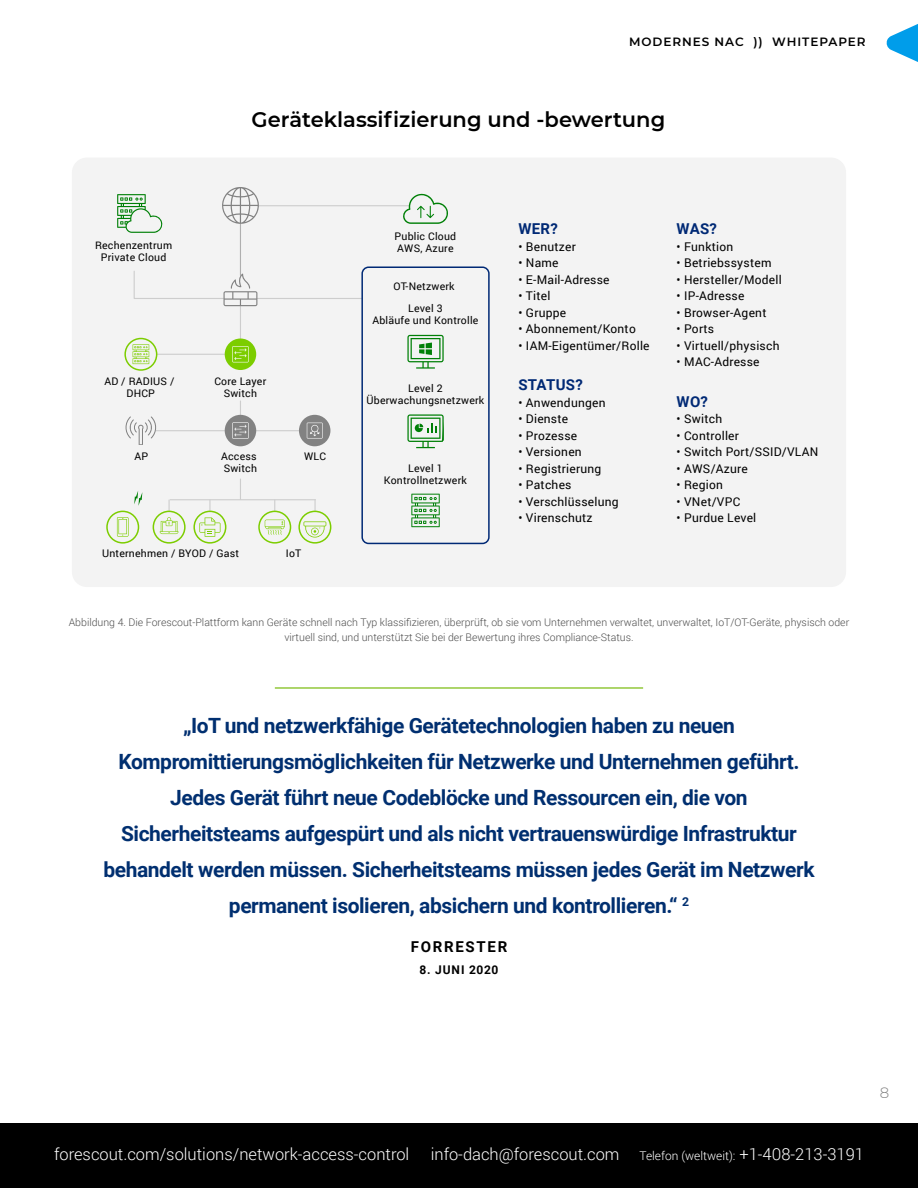
<style>
.page{position:relative;width:918px;height:1188px;background:#fff}
.page>*{position:absolute;margin:0;border:0;box-sizing:border-box;transform-origin:0 0}
.quote{font:700 21px/36px "Roboto";letter-spacing:-.02em;color:#002f70;text-align:center}
.Subhead_1{font:600 21px "Montserrat";color:#000}
.footer_text{font:300 16.5px "Roboto";color:#fff}
.t1{font:700 15px "Roboto";letter-spacing:.02em;color:#002975}
.quote_name{font:700 15px "Roboto";letter-spacing:.115em;color:#000}
.t2{font:300 15px "Montserrat";color:#808080}
.t3{font:12px "Roboto";letter-spacing:.02em;color:#000}
.footer_text-2{font:300 12px "Roboto";color:#fff}
.white_paper_name_hea{font:600 12px "Montserrat";letter-spacing:.08em;color:#000}
.quote_title{font:700 12px "Roboto";letter-spacing:.065em;color:#000}
.Figure_text{font:300 10.5px/15px "Roboto";color:#4d4d4d;text-align:center}
.t4{font:10.5px/12px "Roboto";letter-spacing:.02em;color:#000;text-align:center}
.s1{font-size:16.5px}
</style>
<div class="page">
<svg style="left:886px;top:24px;width:32px;height:38px"></svg>
<hr style="left:275px;top:687px;width:368px;height:2px;background:#93c83c">
<div style="left:72px;top:158px;width:774px;height:429px;background:#f3f3f3;border-radius:15px"></div>
<hr style="left:157px;top:354px;width:70px;height:1px;background:#cdcdcd">
<hr style="left:258px;top:205px;width:151px;height:1px;background:#cdcdcd">
<hr style="left:257px;top:298px;width:105px;height:1px;background:#cdcdcd">
<hr style="left:156px;top:430px;width:144px;height:1px;background:#cdcdcd">
<hr style="left:170px;top:499px;width:145px;height:1px;background:#cdcdcd">
<hr style="left:240px;top:305px;width:1px;height:34px;background:#cdcdcd">
<hr style="left:240px;top:223px;width:1px;height:52px;background:#afafaf">
<svg style="left:240px;top:479px;width:1px;height:20px"></svg>
<svg style="left:209px;top:500px;width:2px;height:11px"></svg>
<svg style="left:314px;top:500px;width:2px;height:11px"></svg>
<div style="left:361px;top:266px;width:129px;height:278px;border:2px solid #002975;border-radius:6px"></div>
<svg style="left:134px;top:491px;width:8px;height:15px"></svg>
<svg style="left:117px;top:194px;width:46px;height:39px"></svg>
<div style="left:124px;top:338px;width:33px;height:33px;border:2px solid #7ccd00;border-radius:50%"></div>
<svg style="left:133px;top:344px;width:16px;height:20px"></svg>
<svg style="left:125px;top:416px;width:33px;height:29px"></svg>
<svg style="left:411px;top:494px;width:29px;height:33px"></svg>
<svg style="left:407px;top:414px;width:37px;height:34px"></svg>
<svg style="left:407px;top:335px;width:37px;height:34px"></svg>
<div style="left:225px;top:339px;width:31px;height:31px;background:#7ccd00;border-radius:50%"></div>
<svg style="left:232px;top:346px;width:17px;height:16px"></svg>
<div style="left:225px;top:415px;width:31px;height:31px;background:#828282;border-radius:50%"></div>
<svg style="left:232px;top:401px;width:17px;height:38px"></svg>
<div style="left:299px;top:415px;width:31px;height:31px;background:#828282;border-radius:50%"></div>
<svg style="left:307px;top:423px;width:16px;height:16px"></svg>
<svg style="left:222px;top:187px;width:39px;height:37px"></svg>
<svg style="left:402px;top:193px;width:46px;height:31px"></svg>
<svg style="left:133px;top:271px;width:124px;height:35px"></svg>
<div style="left:106px;top:511px;width:33px;height:33px;border:2px solid #7ccd00;border-radius:50%"></div>
<svg style="left:117px;top:517px;width:12px;height:20px"></svg>
<div style="left:193px;top:511px;width:33px;height:33px;border:2px solid #7ccd00;border-radius:50%"></div>
<svg style="left:199px;top:517px;width:22px;height:20px"></svg>
<div style="left:298px;top:511px;width:33px;height:33px;border:2px solid #7ccd00;border-radius:50%"></div>
<svg style="left:304px;top:521px;width:22px;height:17px"></svg>
<svg style="left:160px;top:517px;width:18px;height:17px"></svg>
<div style="left:153px;top:511px;width:33px;height:33px;border:2px solid #7ccd00;border-radius:50%"></div>
<svg style="left:265px;top:520px;width:20px;height:15px"></svg>
<div style="left:258px;top:511px;width:33px;height:33px;border:2px solid #7ccd00;border-radius:50%"></div>
<div style="left:0;top:1123px;width:918px;height:65px;background:#000"></div>
<p class="white_paper_name_hea" style="left:629px;top:34px;width:238px">MODERNES NAC )) WHITEPAPER</p>
<p class="Subhead_1" style="left:252px;top:105px;width:415px">Geräteklassifizierung und -bewertung</p>
<p class="t4" style="left:95px;top:239px;width:79px">Rechenzentrum<br>Private Cloud</p>
<p class="t4" style="left:395px;top:230px;width:63px;text-align:left">Public Cloud<br>AWS, Azure</p>
<p class="t4" style="left:104px;top:375px;width:72px">AD / RADIUS /<br>DHCP</p>
<p class="t4" style="left:135px;top:450px;width:15px">AP</p>
<p class="t4" style="left:214px;top:375px;width:53px">Core Layer<br>Switch</p>
<p class="t4" style="left:221px;top:450px;width:37px;text-align:left">Access<br>Switch</p>
<p class="t4" style="left:304px;top:450px;width:23px">WLC</p>
<p class="t4" style="left:102px;top:547px;width:139px">Unternehmen / BYOD / Gast</p>
<p class="t4" style="left:286px;top:547px;width:17px">IoT</p>
<p class="t4" style="left:393px;top:274px;width:63px;line-height:22.4px">OT-Netzwerk<br>Level 3</p>
<p class="t4" style="left:372px;top:314px;width:107px">Abläufe und Kontrolle</p>
<p class="t4" style="left:367px;top:382px;width:119px">Level 2<br>Überwachungsnetzwerk</p>
<p class="t4" style="left:384px;top:462px;width:85px">Level 1<br>Kontrollnetzwerk</p>
<p class="t1" style="left:518px;top:219px;width:41px">WER?</p>
<p class="t3" style="left:518px;top:238px;width:59px">• Benutzer</p>
<p class="t3" style="left:518px;top:255px;width:42px">• Name</p>
<p class="t3" style="left:518px;top:271px;width:93px">• E-Mail-Adresse</p>
<p class="t3" style="left:518px;top:288px;width:34px">• Titel</p>
<p class="t3" style="left:518px;top:304px;width:49px">• Gruppe</p>
<p class="t3" style="left:518px;top:321px;width:119px">• Abonnement/Konto</p>
<p class="t3" style="left:518px;top:337px;width:133px">• IAM-Eigentümer/Rolle</p>
<p class="t1" style="left:518px;top:374px;width:66px">STATUS?</p>
<p class="t3" style="left:518px;top:394px;width:89px">• Anwendungen</p>
<p class="t3" style="left:518px;top:410px;width:51px">• Dienste</p>
<p class="t3" style="left:518px;top:427px;width:60px">• Prozesse</p>
<p class="t3" style="left:518px;top:443px;width:65px">• Versionen</p>
<p class="t3" style="left:518px;top:460px;width:85px">• Registrierung</p>
<p class="t3" style="left:518px;top:476px;width:55px">• Patches</p>
<p class="t3" style="left:518px;top:493px;width:102px">• Verschlüsselung</p>
<p class="t3" style="left:518px;top:509px;width:76px">• Virenschutz</p>
<p class="t1" style="left:677px;top:219px;width:42px">WAS?</p>
<p class="t3" style="left:677px;top:238px;width:58px">• Funktion</p>
<p class="t3" style="left:677px;top:255px;width:96px">• Betriebssystem</p>
<p class="t3" style="left:677px;top:271px;width:107px">• Hersteller/Modell</p>
<p class="t3" style="left:677px;top:288px;width:69px">• IP-Adresse</p>
<p class="t3" style="left:677px;top:304px;width:91px">• Browser-Agent</p>
<p class="t3" style="left:677px;top:321px;width:39px">• Ports</p>
<p class="t3" style="left:677px;top:337px;width:104px">• Virtuell/physisch</p>
<p class="t3" style="left:677px;top:354px;width:85px">• MAC-Adresse</p>
<p class="t1" style="left:677px;top:391px;width:33px">WO?</p>
<p class="t3" style="left:677px;top:410px;width:47px">• Switch</p>
<p class="t3" style="left:677px;top:427px;width:64px">• Controller</p>
<p class="t3" style="left:677px;top:443px;width:143px">• Switch Port/SSID/VLAN</p>
<p class="t3" style="left:677px;top:460px;width:73px">• AWS/Azure</p>
<p class="t3" style="left:677px;top:476px;width:48px">• Region</p>
<p class="t3" style="left:677px;top:493px;width:65px">• VNet/VPC</p>
<p class="t3" style="left:677px;top:509px;width:81px">• Purdue Level</p>
<p class="Figure_text" style="left:69px;top:614px;width:782px">Abbildung 4. Die Forescout-Plattform kann Geräte schnell nach Typ klassifizieren, überprüft, ob sie vom Unternehmen verwaltet, unverwaltet, IoT/OT-Geräte, physisch oder virtuell sind, und unterstützt Sie bei der Bewertung ihres Compliance-Status.</p>
<p class="quote" style="left:103px;top:707px;width:713px">„IoT und netzwerkfähige Gerätetechnologien haben zu neuen Kompromittierungsmöglichkeiten für Netzwerke und Unternehmen geführt.<br>Jedes Gerät führt neue Codeblöcke und Ressourcen ein, die von Sicherheitsteams aufgespürt und als nicht vertrauenswürdige Infrastruktur behandelt werden müssen. Sicherheitsteams müssen jedes Gerät im Netzwerk permanent isolieren, absichern und kontrollieren.“ <sup>2</sup></p>
<p class="quote_name" style="left:411px;top:936px;width:98px">FORRESTER</p>
<p class="quote_title" style="left:420px;top:961px;width:80px">8. JUNI 2020</p>
<p class="footer_text" style="left:54px;top:1143px;width:357px">forescout.com/solutions/network-access-control</p>
<p class="footer_text" style="left:431px;top:1143px;width:190px">info-dach@forescout.com</p>
<p class="footer_text-2" style="left:640px;top:1148px;width:226px">Telefon (weltweit): <span class="s1">+1-408-213-3191</span></p>
<p class="t2" style="left:880px;top:1082px;width:11px">8</p>
</div>
